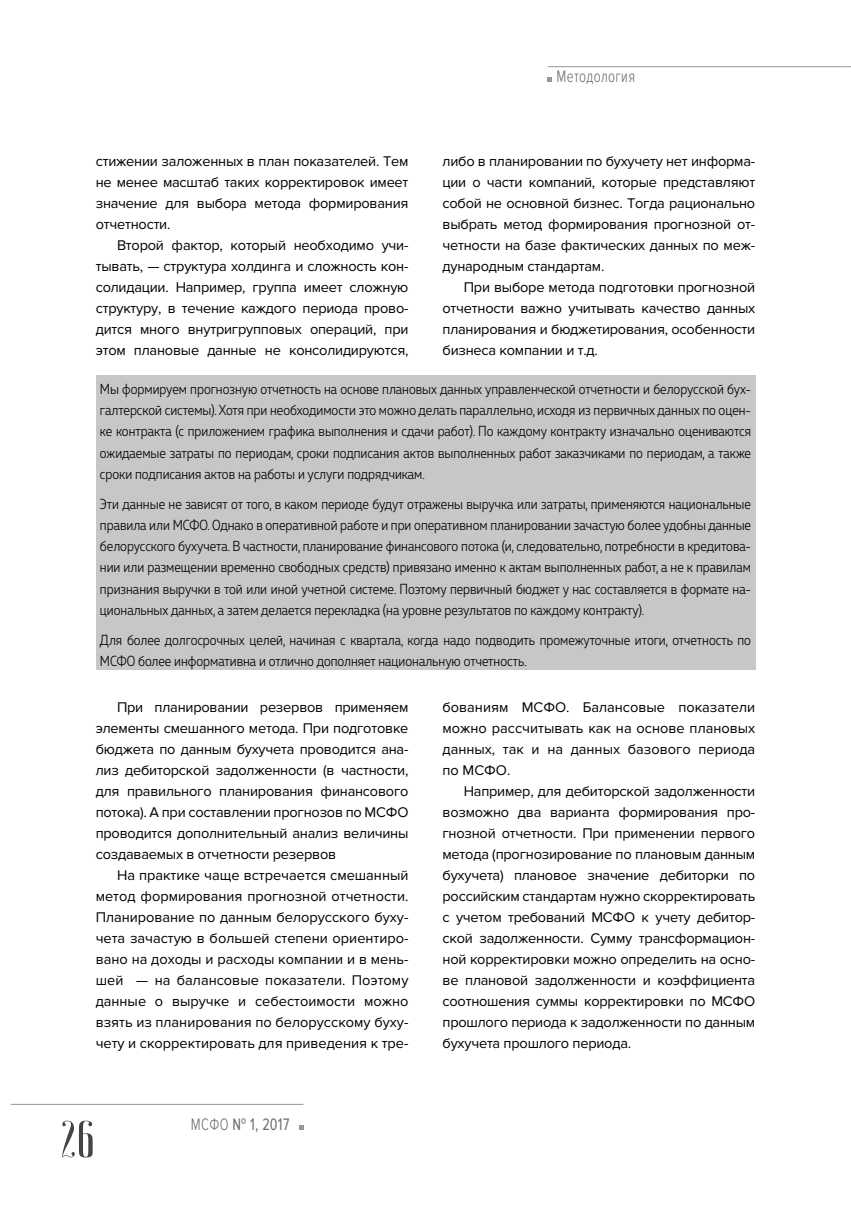
<style>
.page{position:relative;width:851px;height:1212px;background:#fff}
.page>*{position:absolute;margin:0;border:0;box-sizing:border-box;transform-origin:0 0}
.t1{font:52.5px "JOURNALISM";color:#444}
.t2{font:17.25px "Proxima Nova Cond";color:#6b6b6b;scale:.87 1}
.t3{font:300 17.25px "Proxima Nova Cond";letter-spacing:.02em;color:#6b6b6b;scale:.87 1}
.t4{font:14.55px/21px "Proxima Nova";letter-spacing:-.015em;color:#000;text-align:justify}
.t5{font:300 14.55px/21.3px "Muller Narrow";color:#000;text-align:justify}
.s1{font-weight:300}
</style>
<div class="page">
<hr style="left:547px;top:66px;width:293px;height:1px;background:#969696">
<svg style="left:547px;top:78px;width:4px;height:4px"></svg>
<hr style="left:11px;top:1104px;width:292px;height:1px;background:#969696">
<svg style="left:299px;top:1125px;width:4px;height:5px"></svg>
<div style="left:96px;top:376px;width:659px;height:294px;background:#c7c7c7"></div>
<p class="t3" style="left:556px;top:66px;width:92px">Методология</p>
<p class="t4" style="left:442px;top:152px;width:314px">либо в планировании по бухучету нет информа&shy;ции о части компаний, которые представляют собой не основной бизнес. Тогда рационально выбрать метод формирования прогнозной от&shy;четности на базе фактических данных по меж&shy;дународным стандартам.</p>
<p class="t4" style="left:442px;top:278px;width:314px;text-indent:21px">При выборе метода подготовки прогнозной отчетности важно учитывать качество данных планирования и бюджетирования, особенности бизнеса компании и т.д.</p>
<p class="t5" style="left:100px;top:380px;width:652px">Мы формируем прогнозную отчетность на основе плановых данных управленческой отчетности и белорусской бух&shy;галтерской системы). Хотя при необходимости это можно делать параллельно, исходя из первичных данных по оцен&shy;ке контракта (с приложением графика выполнения и сдачи работ). По каждому контракту изначально оцениваются ожидаемые затраты по периодам, сроки подписания актов выполненных работ заказчиками по периодам, а также сроки подписания актов на работы и услуги подрядчикам.</p>
<p class="t5" style="left:100px;top:494px;width:652px">Эти данные не зависят от того, в каком периоде будут отражены выручка или затраты, применяются национальные правила или МСФО. Однако в оперативной работе и при оперативном планировании зачастую более удобны данные белорусского бухучета. В частности, планирование финансового потока (и, следовательно, потребности в кредитова&shy;нии или размещении временно свободных средств) привязано именно к актам выполненных работ, а не к правилам признания выручки в той или иной учетной системе. Поэтому первичный бюджет у нас составляется в формате на&shy;циональных данных, а затем делается перекладка (на уровне результатов по каждому контракту).</p>
<p class="t5" style="left:100px;top:630px;width:652px">Для более долгосрочных целей, начиная с квартала, когда надо подводить промежуточные итоги, отчетность по<br>МСФО более информативна и отлично дополняет национальную отчетность.</p>
<p class="t4" style="left:96px;top:698px;width:314px;text-indent:21px">При планировании резервов применяем элементы смешанного метода. При подготовке бюджета по данным бухучета проводится ана&shy;лиз дебиторской задолженности (в частности, для правильного планирования финансового потока). А при составлении прогнозов по МСФО проводится дополнительный анализ величины создаваемых в отчетности резервов</p>
<p class="t4" style="left:96px;top:866px;width:314px;text-indent:21px">На практике чаще встречается смешанный метод формирования прогнозной отчетности.<br>Планирование по данным белорусского буху&shy;чета зачастую в большей степени ориентиро&shy;вано на доходы и расходы компании и в мень&shy;шей — на балансовые показатели. Поэтому данные о выручке и себестоимости можно взять из планирования по белорусскому буху&shy;чету и скорректировать для приведения к тре-</p>
<p class="t4" style="left:96px;top:152px;width:314px">стижении заложенных в план показателей. Тем не менее масштаб таких корректировок имеет значение для выбора метода формирования отчетности.</p>
<p class="t4" style="left:96px;top:236px;width:314px;text-indent:21px">Второй фактор, который необходимо учи&shy;тывать, — структура холдинга и сложность кон&shy;солидации. Например, группа имеет сложную структуру, в течение каждого периода прово&shy;дится много внутригрупповых операций, при этом плановые данные не консолидируются,</p>
<p class="t4" style="left:442px;top:698px;width:314px">бованиям МСФО. Балансовые показатели можно рассчитывать как на основе плановых данных, так и на данных базового периода по МСФО.</p>
<p class="t4" style="left:442px;top:782px;width:314px;text-indent:21px">Например, для дебиторской задолженности возможно два варианта формирования про&shy;гнозной отчетности. При применении первого метода (прогнозирование по плановым данным бухучета) плановое значение дебиторки по российским стандартам нужно скорректировать с учетом требований МСФО к учету дебитор&shy;ской задолженности. Сумму трансформацион&shy;ной корректировки можно определить на осно&shy;ве плановой задолженности и коэффициента соотношения суммы корректировки по МСФО прошлого периода к задолженности по данным бухучета прошлого периода.</p>
<h1 class="t1" style="left:62px;top:1118px;width:35px">26</h1>
<p class="t2" style="left:191px;top:1118px;width:114px"><span class="s1">МСФО</span> № 1, 2017</p>
</div>
